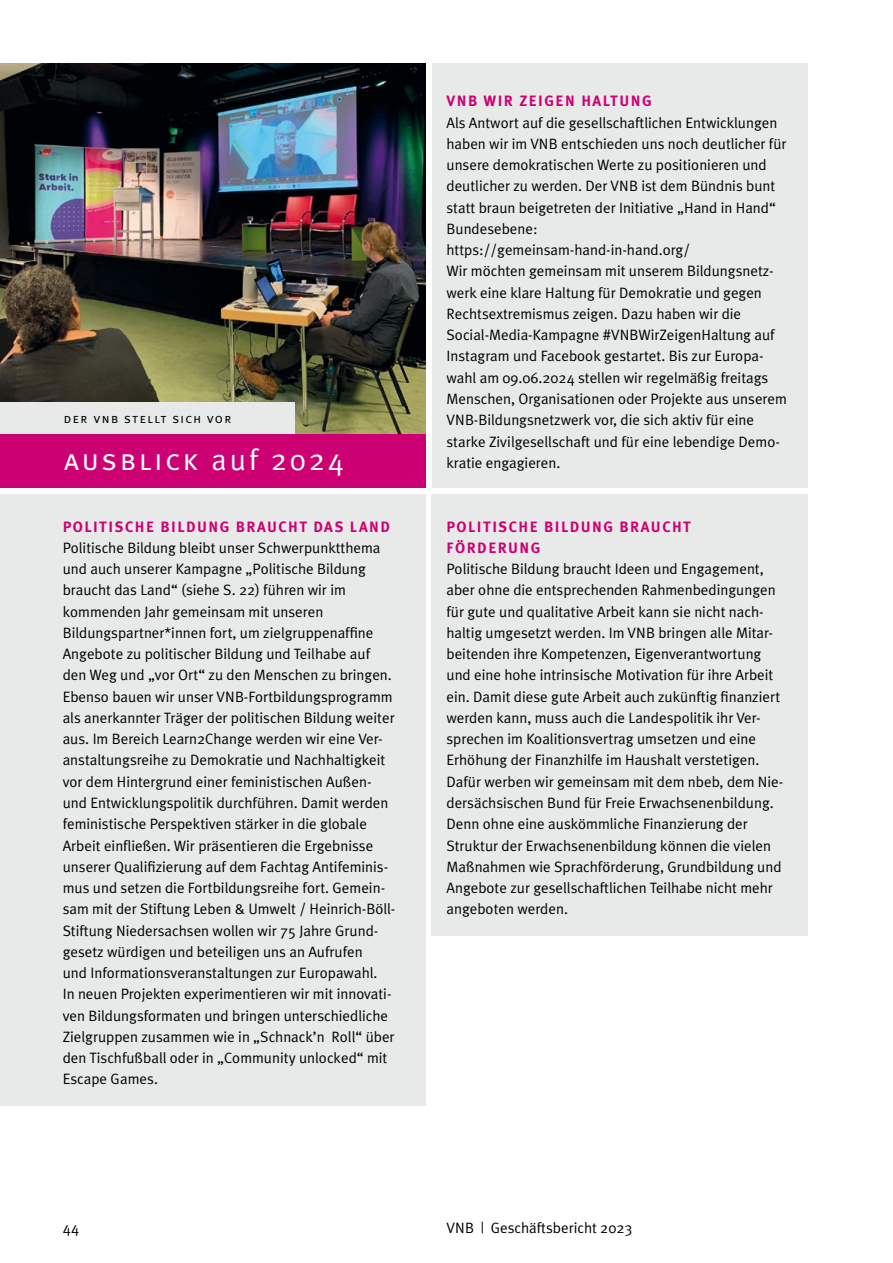
<style>
.page{position:relative;width:893px;height:1263px;background:#fff}
.page>*{position:absolute;margin:0;border:0;box-sizing:border-box;transform-origin:0 0}
.t1{font:30px "Meta Plus Normal Caps";letter-spacing:.1em;color:#fff}
.t2{font:15px/21.3px "Meta Plus Normal";color:#000}
.t3{font:700 15px "Meta Plus";letter-spacing:.1em;color:#cd0073}
.t4{font:13.5px "Meta Plus Normal Caps";letter-spacing:.1em;color:#000}
.s1{font-family:"Meta Plus Normal"}
</style>
<div class="page">
<img style="left:0;top:64px;width:425px;height:371px">
<div style="left:0;top:494px;width:425px;height:612px;background:#e7eae8"></div>
<div style="left:0;top:403px;width:294px;height:34px;background:#e7eae8"></div>
<div style="left:0;top:435px;width:425px;height:53px;background:#cd0073"></div>
<div style="left:432px;top:494px;width:376px;height:441px;background:#e7eae8"></div>
<div style="left:432px;top:64px;width:375px;height:424px;background:#e7eae8"></div>
<p class="t4" style="left:64px;top:411px;width:169px">der vnb stellt sich vor</p>
<p class="t1" style="left:64px;top:442px;width:282px">ausblick <span class="s1">auf 2024</span></p>
<p class="t3" style="left:63px;top:518px;width:329px">POLITISCHE BILDUNG BRAUCHT DAS LAND</p>
<p class="t2" style="left:63px;top:537px;width:319px">Politische Bildung bleibt unser Schwerpunktthema und auch unserer Kampagne „Politische Bildung braucht das Land“ (siehe S. 22) führen wir im kommenden Jahr gemeinsam mit unseren</p>
<p class="t2" style="left:63px;top:622px;width:334px">Bildungspartner*innen fort, um zielgruppenaffine Angebote zu politischer Bildung und Teilhabe auf den Weg und „vor Ort“ zu den Menschen zu bringen.<br>Ebenso bauen wir unser VNB-Fortbildungsprogramm als anerkannter Träger der politischen Bildung weiter aus. Im Bereich Learn2Change werden wir eine Ver&shy;anstaltungsreihe zu Demokratie und Nachhaltigkeit vor dem Hintergrund einer feministischen Außen&shy;und Entwicklungspolitik durchführen. Damit werden feministische Perspektiven stärker in die globale Arbeit einfließen. Wir präsentieren die Ergebnisse unserer Qualifizierung auf dem Fachtag Antifeminis&shy;mus und setzen die Fortbildungsreihe fort. Gemein&shy;sam mit der Stiftung Leben &amp; Umwelt / Heinrich-Böll-Stiftung Niedersachsen wollen wir 75 Jahre Grund&shy;gesetz würdigen und beteiligen uns an Aufrufen<br>und Informationsveranstaltungen zur Europawahl.<br>In neuen Projekten experimentieren wir mit innovati&shy;ven Bildungsformaten und bringen unterschiedliche Zielgruppen zusammen wie in „Schnack’n Roll“ über den Tischfußball oder in „Community unlocked“ mit Escape Games.</p>
<p class="t3" style="left:446px;top:92px;width:207px">VNB WIR ZEIGEN HALTUNG</p>
<p class="t2" style="left:446px;top:112px;width:342px">Als Antwort auf die gesellschaftlichen Entwicklungen haben wir im VNB entschieden uns noch deutlicher für unsere demokratischen Werte zu positionieren und deutlicher zu werden. Der VNB ist dem Bündnis bunt statt braun beigetreten der Initiative „Hand in Hand“ Bundesebene:</p>
<p class="t2" style="left:446px;top:239px;width:245px">https://gemeinsam-hand-in-hand.org/</p>
<p class="t2" style="left:446px;top:260px;width:342px">Wir möchten gemeinsam mit unserem Bildungsnetz&shy;werk eine klare Haltung für Demokratie und gegen Rechtsextremismus zeigen. Dazu haben wir die Social-Media-Kampagne #VNBWirZeigenHaltung auf Instagram und Facebook gestartet. Bis zur Europa&shy;wahl am 09.06.2024 stellen wir regelmäßig freitags Menschen, Organisationen oder Projekte aus unserem VNB-Bildungsnetzwerk vor, die sich aktiv für eine starke Zivilgesellschaft und für eine lebendige Demo&shy;kratie engagieren.</p>
<p class="t3" style="left:446px;top:518px;width:246px">POLITISCHE BILDUNG BRAUCHT</p>
<p class="t3" style="left:446px;top:539px;width:96px">FÖRDERUNG</p>
<p class="t2" style="left:446px;top:558px;width:338px">Politische Bildung braucht Ideen und Engagement, aber ohne die entsprechenden Rahmenbedingungen für gute und qualitative Arbeit kann sie nicht nach&shy;haltig umgesetzt werden. Im VNB bringen alle Mitar&shy;beitenden ihre Kompetenzen, Eigenverantwortung und eine hohe intrinsische Motivation für ihre Arbeit ein. Damit diese gute Arbeit auch zukünftig finanziert werden kann, muss auch die Landespolitik ihr Ver&shy;sprechen im Koalitionsvertrag umsetzen und eine Erhöhung der Finanzhilfe im Haushalt verstetigen.<br>Dafür werben wir gemeinsam mit dem nbeb, dem Nie&shy;dersächsischen Bund für Freie Erwachsenenbildung.<br>Denn ohne eine auskömmliche Finanzierung der Struktur der Erwachsenenbildung können die vielen Maßnahmen wie Sprachförderung, Grundbildung und Angebote zur gesellschaftlichen Teilhabe nicht mehr angeboten werden.</p>
<p class="t2" style="left:63px;top:1217px;width:18px">44</p>
<p class="t2" style="left:446px;top:1217px;width:187px">VNB | Geschäftsbericht 2023</p>
</div>
